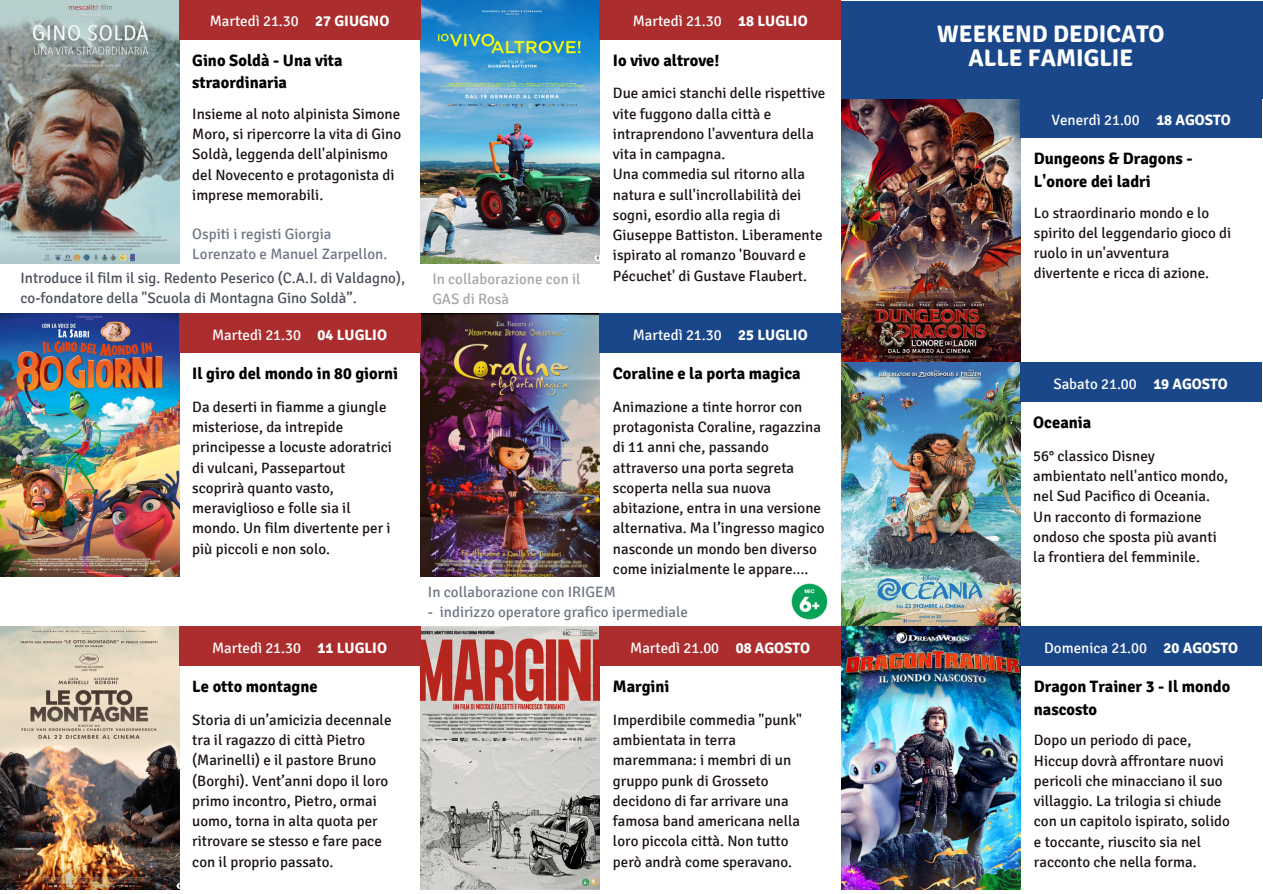
<style>
.page{position:relative;width:1263px;height:894px;background:#fff}
.page>*{position:absolute;margin:0;border:0;box-sizing:border-box;transform-origin:0 0}
.t1{font:700 24px "Signika";color:#fff}
.t2{font:700 16.5px/22.5px "Signika";color:#000}
.t3{font:15px/20.2px "Signika";color:#1b1118}
.t4{font:15px "Signika";color:#fff}
.t5{font:15px/20.2px "Signika";color:#6e7583}
.t6{font:15px/20.2px "Signika";color:#4a4f59}
.t7{font:15px/20.2px "Signika";color:#a6a6a6}
.s1{font-weight:700}
.s2{font-family:"Noto Sans Gurmukhi"}
</style>
<div class="page">
<img style="left:421px;top:0;width:179px;height:263px">
<div style="left:599px;top:0;width:242px;height:39px;background:#ab2d2d"></div>
<img style="left:841px;top:98px;width:180px;height:791px">
<div style="left:1020px;top:93px;width:242px;height:45px;background:#1a4789"></div>
<img style="left:421px;top:313px;width:179px;height:263px">
<div style="left:599px;top:313px;width:242px;height:40px;background:#1a4789"></div>
<div style="left:1020px;top:362px;width:242px;height:40px;background:#1a4789"></div>
<img style="left:421px;top:626px;width:179px;height:263px">
<div style="left:599px;top:626px;width:242px;height:39px;background:#ab2d2d"></div>
<div style="left:1020px;top:626px;width:242px;height:39px;background:#1a4789"></div>
<img style="left:0;top:0;width:179px;height:263px">
<div style="left:179px;top:0;width:242px;height:39px;background:#ab2d2d"></div>
<img style="left:0;top:313px;width:179px;height:263px">
<div style="left:179px;top:313px;width:242px;height:40px;background:#ab2d2d"></div>
<img style="left:0;top:626px;width:179px;height:263px">
<div style="left:179px;top:626px;width:242px;height:39px;background:#ab2d2d"></div>
<img style="left:791px;top:583px;width:37px;height:37px">
<div style="left:841px;top:1px;width:421px;height:97px;background:#1a4789"></div>
<p class="t4" style="left:210px;top:12px;width:181px">Martedì 21.30 <span class="s1">27 GIUGNO</span></p>
<p class="t2" style="left:192px;top:49px;width:152px">Gino Soldà - Una vita straordinaria</p>
<p class="t3" style="left:192px;top:104px;width:211px">Insieme al noto alpinista Simone<br>Moro, si ripercorre la vita di Gino<br>Soldà, leggenda dell'alpinismo del Novecento e protagonista di imprese memorabili.</p>
<p class="t5" style="left:192px;top:223px;width:197px">Ospiti i registi Giorgia<br>Lorenzato e Manuel Zarpellon.</p>
<p class="t6" style="left:20px;top:268px;width:386px">Introduce il film il sig. Redento Peserico (C.A.I. di Valdagno), co-fondatore della "Scuola di Montagna Gino Soldà”.</p>
<p class="t7" style="left:432px;top:268px;width:150px">In collaborazione con il<br>GAS di Rosà</p>
<p class="t4" style="left:212px;top:325px;width:176px">Martedì 21.30 <span class="s1">04 LUGLIO</span></p>
<p class="t2" style="left:192px;top:362px;width:207px">Il giro del mondo in 80 giorni</p>
<p class="t3" style="left:192px;top:396px;width:201px">Da deserti in fiamme a giungle misteriose, da intrepide principesse a locuste adoratrici di vulcani, Passepartout scoprirà quanto vasto, meraviglioso e folle sia il mondo. Un film divertente per i più piccoli e non solo.</p>
<p class="t4" style="left:633px;top:12px;width:176px">Martedì 21.30 <span class="s1">18 LUGLIO</span></p>
<p class="t2" style="left:613px;top:49px;width:108px">Io vivo altrove!</p>
<p class="t3" style="left:613px;top:83px;width:214px">Due amici stanchi delle rispettive vite fuggono dalla città e intraprendono l'avventura della vita in campagna.</p>
<p class="t3" style="left:613px;top:164px;width:211px">Una commedia sul ritorno alla natura e sull'incrollabilità dei sogni, esordio alla regia di<br>Giuseppe Battiston. Liberamente ispirato al romanzo 'Bouvard e<br>Pécuchet' di Gustave Flaubert.</p>
<p class="t4" style="left:633px;top:325px;width:176px">Martedì 21.30 <span class="s1">25 LUGLIO</span></p>
<p class="t2" style="left:613px;top:362px;width:189px">Coraline e la porta magica</p>
<p class="t3" style="left:613px;top:396px;width:213px">Animazione a tinte horror con protagonista Coraline, ragazzina di 11 anni che, passando attraverso una porta segreta scoperta nella sua nuova abitazione, entra in una versione alternativa. Ma l’ingresso magico nasconde un mondo ben diverso come inizialmente le appare<span class="s2">…</span>.</p>
<p class="t5" style="left:428px;top:581px;width:189px">In collaborazione con IRIGEM</p>
<p class="t5" style="left:428px;top:602px;width:262px">- indirizzo operatore grafico ipermediale</p>
<p class="t4" style="left:212px;top:638px;width:176px">Martedì 21.30 <span class="s1">11 LUGLIO</span></p>
<p class="t4" style="left:630px;top:638px;width:182px">Martedì 21.00 <span class="s1">08 AGOSTO</span></p>
<p class="t2" style="left:192px;top:675px;width:127px">Le otto montagne</p>
<p class="t2" style="left:613px;top:675px;width:58px">Margini</p>
<p class="t3" style="left:192px;top:709px;width:201px">Storia di un’amicizia decennale tra il ragazzo di città Pietro (Marinelli) e il pastore Bruno (Borghi). Vent’anni dopo il loro primo incontro, Pietro, ormai uomo, torna in alta quota per ritrovare se stesso e fare pace con il proprio passato.</p>
<p class="t3" style="left:613px;top:709px;width:191px">Imperdibile commedia "punk" ambientata in terra maremmana: i membri di un gruppo punk di Grosseto decidono di far arrivare una famosa band americana nella loro piccola città. Non tutto però andrà come speravano.</p>
<p class="t1" style="left:937px;top:20px;width:229px">WEEKEND DEDICATO</p>
<p class="t1" style="left:969px;top:44px;width:166px">ALLE FAMIGLIE</p>
<p class="t4" style="left:1051px;top:111px;width:181px">Venerdì 21.00 <span class="s1">18 AGOSTO</span></p>
<p class="t2" style="left:1034px;top:148px;width:160px">Dungeons &amp; Dragons -<br>L'onore dei ladri</p>
<p class="t3" style="left:1034px;top:202px;width:199px">Lo straordinario mondo e lo spirito del leggendario gioco di ruolo in un'avventura divertente e ricca di azione.</p>
<p class="t4" style="left:1053px;top:374px;width:176px">Sabato 21.00 <span class="s1">19 AGOSTO</span></p>
<p class="t2" style="left:1033px;top:411px;width:59px">Oceania</p>
<p class="t3" style="left:1033px;top:446px;width:196px">56° classico Disney ambientato nell'antico mondo, nel Sud Pacifico di Oceania.<br>Un racconto di formazione ondoso che sposta più avanti la frontiera del femminile.</p>
<p class="t4" style="left:1044px;top:638px;width:195px">Domenica 21.00 <span class="s1">20 AGOSTO</span></p>
<p class="t2" style="left:1034px;top:675px;width:198px">Dragon Trainer 3 - Il mondo nascosto</p>
<p class="t3" style="left:1034px;top:730px;width:197px">Dopo un periodo di pace,<br>Hiccup dovrà affrontare nuovi pericoli che minacciano il suo villaggio. La trilogia si chiude con un capitolo ispirato, solido e toccante, riuscito sia nel racconto che nella forma.</p>
</div>
